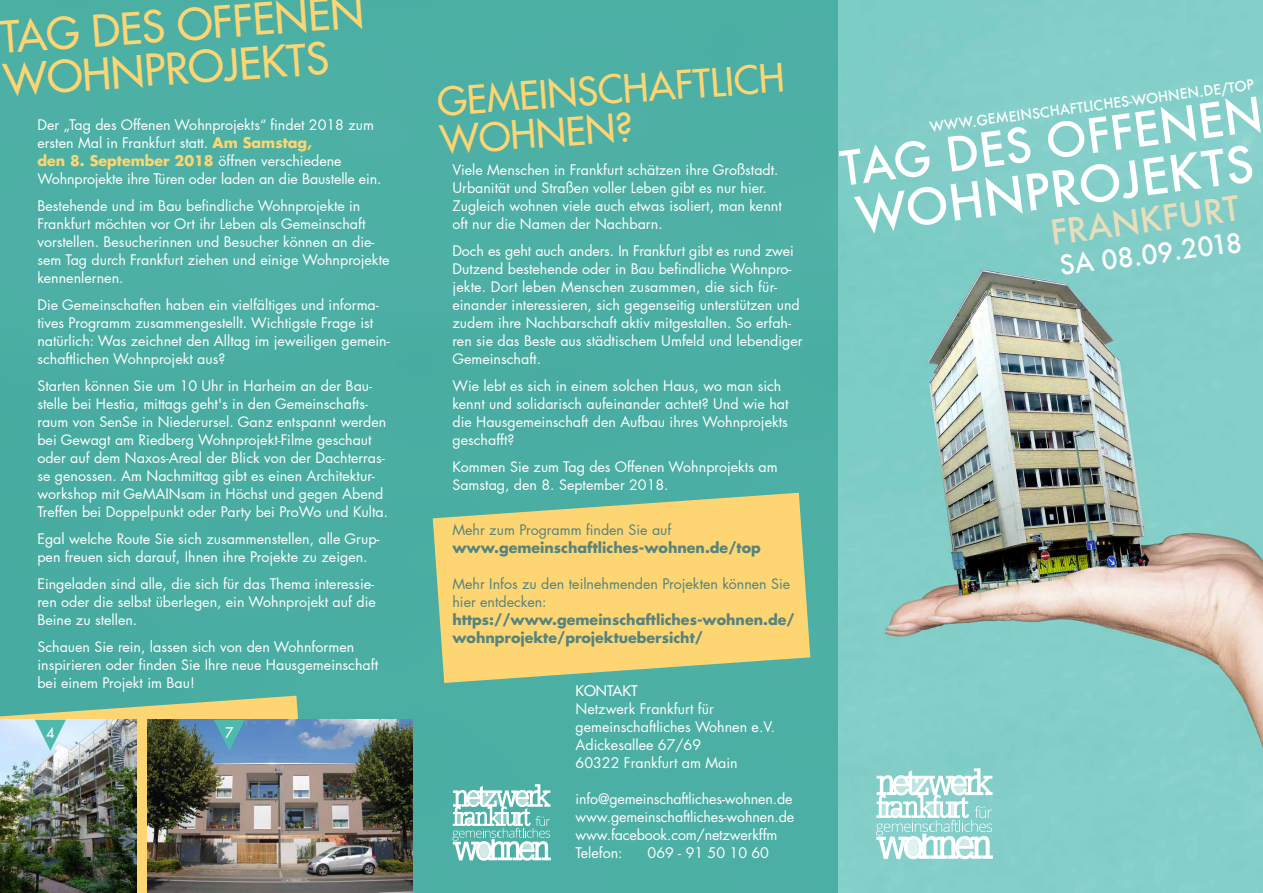
<style>
.page{position:relative;width:1263px;height:893px;background:#fff}
.page>*{position:absolute;margin:0;border:0;box-sizing:border-box;transform-origin:0 0}
.t1{font:500 48.45px "Futura";color:#fff}
.t2{font:500 46.2px "Futura";color:#fff}
.t3{font:42.6px/43.5px "Futura";color:#fdd673}
.t4{font:38.1px/38.8px "Futura";color:#fdd673}
.t5{font:500 33.6px "Futura";color:#e7debb}
.t6{font:500 26.1px "Futura";color:#fff}
.t7{font:14.25px/18px "Futura LT Pro";color:#fff}
.t8{font:14.25px/18px "Futura";color:#fff}
.t9{font:700 14.25px/18px "Futura LT Pro";color:#55837e}
.t10{font:14.25px/18px "Futura LT Pro";color:#55837e}
.t11{font:14.25px "Futura";color:#fff}
.t12{font:500 13.8px "Futura";color:#fff}
.s1{font-weight:700;color:#fdd673}
</style>
<div class="page">
<img style="left:0;top:0;width:1263px;height:893px">
<svg style="left:876px;top:768px;width:117px;height:91px"></svg>
<svg style="left:452px;top:784px;width:99px;height:77px"></svg>
<svg style="left:433px;top:493px;width:377px;height:190px;background:#e1cf7a"></svg>
<svg style="left:0;top:696px;width:310px;height:197px;background:#b4c183"></svg>
<img style="left:0;top:720px;width:136px;height:173px">
<img style="left:148px;top:720px;width:264px;height:173px">
<svg style="left:214px;top:720px;width:31px;height:31px"></svg>
<svg style="left:35px;top:720px;width:31px;height:31px"></svg>
<h3 class="t3" style="left:-1px;top:15px;width:365px;rotate:-4deg">TAG DES OFFENEN<br>WOHNPROJEKTS</h3>
<p class="t7" style="left:37px;top:116px;width:346px">Der „Tag des Offenen Wohnprojekts“ findet 2018 zum ersten Mal in Frankfurt statt. <span class="s1">Am Samstag,<br>den 8. September 2018</span> öffnen verschiedene Wohnprojekte ihre Türen oder laden an die Baustelle ein.</p>
<p class="t7" style="left:37px;top:197px;width:354px">Bestehende und im Bau befindliche Wohnprojekte in Frankfurt möchten vor Ort ihr Leben als Gemeinschaft vorstellen. Besucherinnen und Besucher können an die&shy;sem Tag durch Frankfurt ziehen und einige Wohnprojekte kennenlernen.</p>
<p class="t7" style="left:37px;top:296px;width:354px">Die Gemeinschaften haben ein vielfältiges und informa&shy;tives Programm zusammengestellt. Wichtigste Frage ist natürlich: Was zeichnet den Alltag im jeweiligen gemein&shy;schaftlichen Wohnprojekt aus?</p>
<p class="t7" style="left:37px;top:377px;width:352px">Starten können Sie um 10 Uhr in Harheim an der Bau&shy;stelle bei Hestia, mittags geht's in den Gemeinschafts&shy;raum von SenSe in Niederursel. Ganz entspannt werden bei Gewagt am Riedberg Wohnprojekt-Filme geschaut oder auf dem Naxos-Areal der Blick von der Dachterras&shy;se genossen. Am Nachmittag gibt es einen Architektur&shy;workshop mit GeMAINsam in Höchst und gegen Abend Treffen bei Doppelpunkt oder Party bei ProWo und Kulta.</p>
<p class="t7" style="left:37px;top:530px;width:344px">Egal welche Route Sie sich zusammenstellen, alle Grup&shy;pen freuen sich darauf, Ihnen ihre Projekte zu zeigen.</p>
<p class="t7" style="left:37px;top:575px;width:340px">Eingeladen sind alle, die sich für das Thema interessie&shy;ren oder die selbst überlegen, ein Wohnprojekt auf die<br>Beine zu stellen.</p>
<p class="t7" style="left:37px;top:638px;width:342px">Schauen Sie rein, lassen sich von den Wohnformen inspirieren oder finden Sie Ihre neue Hausgemeinschaft bei einem Projekt im Bau!</p>
<p class="t11" style="left:46px;top:723px;width:10px">4</p>
<p class="t11" style="left:225px;top:723px;width:10px">7</p>
<h3 class="t4" style="left:436px;top:82px;width:349px;rotate:-4deg">GEMEINSCHAFTLICH<br>WOHNEN?</h3>
<p class="t7" style="left:452px;top:161px;width:331px">Viele Menschen in Frankfurt schätzen ihre Großstadt.<br>Urbanität und Straßen voller Leben gibt es nur hier.<br>Zugleich wohnen viele auch etwas isoliert, man kennt oft nur die Namen der Nachbarn.</p>
<p class="t7" style="left:452px;top:242px;width:352px">Doch es geht auch anders. In Frankfurt gibt es rund zwei Dutzend bestehende oder in Bau befindliche Wohnpro&shy;jekte. Dort leben Menschen zusammen, die sich für&shy;einander interessieren, sich gegenseitig unterstützen und zudem ihre Nachbarschaft aktiv mitgestalten. So erfah&shy;ren sie das Beste aus städtischem Umfeld und lebendiger Gemeinschaft.</p>
<p class="t7" style="left:452px;top:377px;width:338px">Wie lebt es sich in einem solchen Haus, wo man sich kennt und solidarisch aufeinander achtet? Und wie hat die Hausgemeinschaft den Aufbau ihres Wohnprojekts geschafft?</p>
<p class="t7" style="left:452px;top:458px;width:327px">Kommen Sie zum Tag des Offenen Wohnprojekts am<br>Samstag, den 8. September 2018.</p>
<p class="t10" style="left:452px;top:521px;width:220px">Mehr zum Programm finden Sie auf</p>
<p class="t9" style="left:452px;top:539px;width:310px">www.gemeinschaftliches-wohnen.de/top</p>
<p class="t10" style="left:452px;top:575px;width:339px">Mehr Infos zu den teilnehmenden Projekten können Sie hier entdecken:</p>
<p class="t9" style="left:452px;top:611px;width:344px">https://www.gemeinschaftliches-wohnen.de/ wohnprojekte/projektuebersicht/</p>
<p class="t11" style="left:576px;top:681px;width:63px">KONTAKT</p>
<p class="t8" style="left:576px;top:699px;width:201px">Netzwerk Frankfurt für gemeinschaftliches Wohnen e.V.<br>Adickesallee 67/69<br>60322 Frankfurt am Main</p>
<p class="t8" style="left:576px;top:789px;width:220px">info@gemeinschaftliches-wohnen.de www.gemeinschaftliches-wohnen.de www.facebook.com/netzwerkffm<br>Telefon:</p>
<p class="t8" style="left:648px;top:843px;width:123px">069 - 91 50 10 60</p>
<p class="t12" style="left:928px;top:116px;width:328px;rotate:-7deg">WWW.GEMEINSCHAFTLICHES-WOHNEN.DE/TOP</p>
<h2 class="t2" style="left:836px;top:139px;width:427px;rotate:-8deg">TAG DES OFFENEN</h2>
<h1 class="t1" style="left:852px;top:181px;width:402px;rotate:-7deg">WOHNPROJEKTS</h1>
<h3 class="t5" style="left:1047px;top:209px;width:192px;rotate:-7deg">FRANKFURT</h3>
<h3 class="t6" style="left:1057px;top:247px;width:185px;rotate:-7deg">SA 08.09.2018</h3>
</div>
